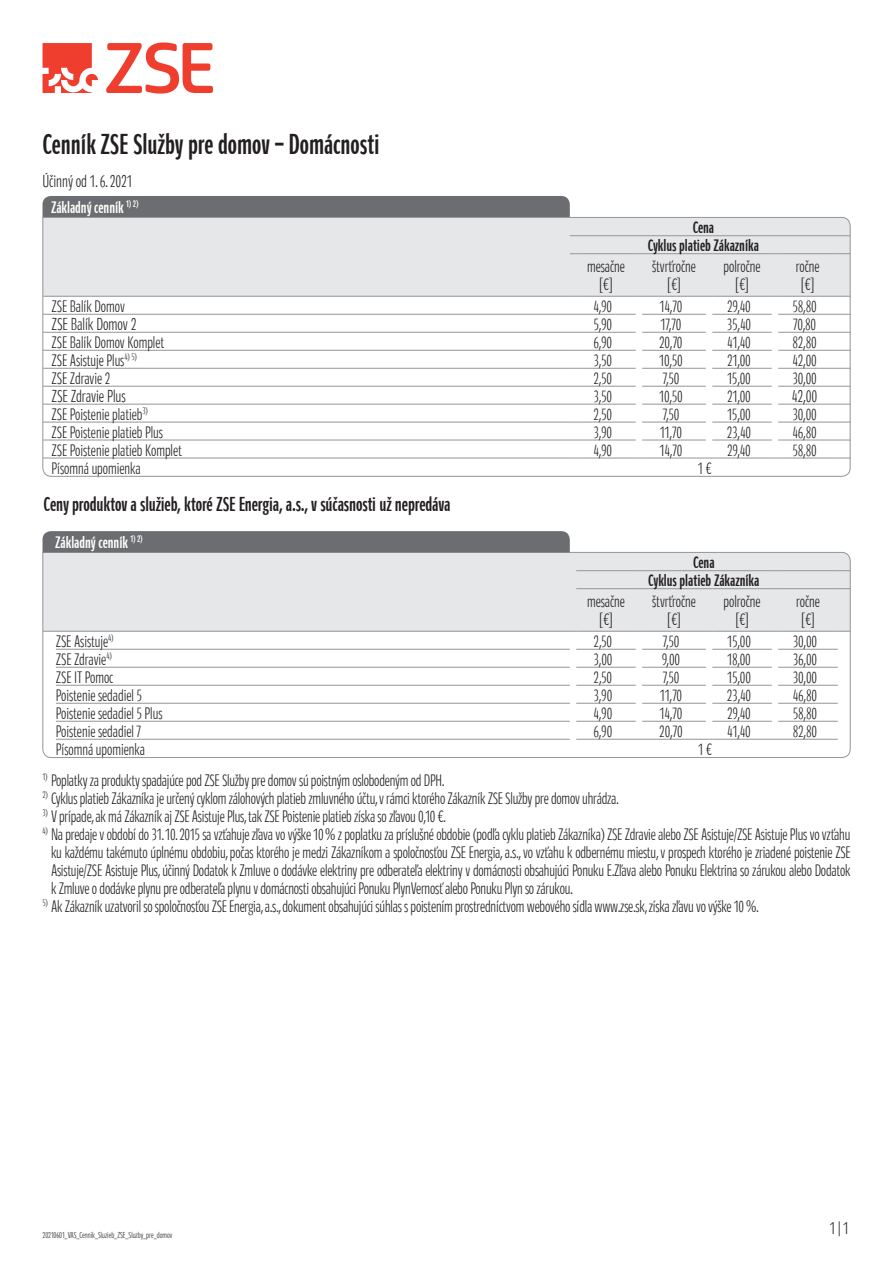
<style>
.page{position:relative;width:893px;height:1263px;background:#fff}
.page>*{position:absolute;margin:0;border:0;box-sizing:border-box;transform-origin:0 0}
.t1{font:700 30px "Polo Extracondensed";color:#231f20}
.t2{font:700 21px "Polo Extracondensed";letter-spacing:-.005em;color:#231f20}
.t3{font:18px "Polo Extracondensed";color:#231f20}
.t4{font:17.25px/18px "Polo Extracondensed";letter-spacing:-.01em;color:#231f20;text-align:center}
.t5{font:700 17.25px/18.1px "Polo Extracondensed";color:#231f20;text-align:center}
.t6{font:700 17.25px "Polo Extracondensed";color:#fff}
.t7{font:9px "Polo Extracondensed";color:#231f20}
</style>
<div class="page">
<svg style="left:43px;top:43px;width:55px;height:50px"></svg>
<svg style="left:106px;top:43px;width:107px;height:51px"></svg>
<div style="left:43px;top:196px;width:527px;height:21px;background:#6c6d70"></div>
<svg style="left:42px;top:217px;width:809px;height:260px"></svg>
<svg style="left:42px;top:552px;width:809px;height:206px"></svg>
<div style="left:43px;top:531px;width:527px;height:21px;background:#6c6d70"></div>
<h1 class="t1" style="left:43px;top:128px;width:339px">Cenník ZSE Služby pre domov – Domácnosti</h1>
<p class="t3" style="left:43px;top:171px;width:91px">Účinný od 1. 6. 2021</p>
<p class="t6" style="left:51px;top:198px;width:89px">Základný cenník <sup>1)</sup> <sup>2)</sup></p>
<p class="t5" style="left:648px;top:218px;width:113px">Cena<br>Cyklus platieb Zákazníka</p>
<p class="t4" style="left:587px;top:258px;width:39px">mesačne [€]</p>
<p class="t4" style="left:652px;top:258px;width:45px">štvrťročne [€]</p>
<p class="t4" style="left:724px;top:258px;width:38px">polročne [€]</p>
<p class="t4" style="left:796px;top:258px;width:25px;text-align:left">ročne [€]</p>
<p class="t4" style="left:52px;top:297px;width:75px">ZSE Balík Domov</p>
<p class="t4" style="left:593px;top:297px;width:20px">4,90</p>
<p class="t4" style="left:659px;top:297px;width:24px">14,70</p>
<p class="t4" style="left:727px;top:297px;width:25px">29,40</p>
<p class="t4" style="left:792px;top:297px;width:26px">58,80</p>
<p class="t3" style="left:52px;top:315px;width:86px">ZSE Balík Domov 2</p>
<p class="t4" style="left:593px;top:315px;width:20px">5,90</p>
<p class="t4" style="left:660px;top:315px;width:22px">17,70</p>
<p class="t4" style="left:727px;top:315px;width:25px">35,40</p>
<p class="t4" style="left:793px;top:315px;width:25px">70,80</p>
<p class="t4" style="left:52px;top:333px;width:114px">ZSE Balík Domov Komplet</p>
<p class="t4" style="left:593px;top:333px;width:20px">6,90</p>
<p class="t4" style="left:659px;top:333px;width:25px">20,70</p>
<p class="t4" style="left:727px;top:333px;width:25px">41,40</p>
<p class="t4" style="left:792px;top:333px;width:26px">82,80</p>
<p class="t4" style="left:52px;top:351px;width:87px">ZSE Asistuje Plus<sup>4)</sup> <sup>5)</sup></p>
<p class="t4" style="left:594px;top:351px;width:20px">3,50</p>
<p class="t4" style="left:659px;top:351px;width:25px">10,50</p>
<p class="t4" style="left:727px;top:351px;width:25px">21,00</p>
<p class="t4" style="left:792px;top:351px;width:26px">42,00</p>
<p class="t4" style="left:52px;top:369px;width:60px">ZSE Zdravie 2</p>
<p class="t4" style="left:594px;top:369px;width:20px">2,50</p>
<p class="t4" style="left:662px;top:369px;width:18px">7,50</p>
<p class="t4" style="left:727px;top:369px;width:25px">15,00</p>
<p class="t4" style="left:792px;top:369px;width:26px">30,00</p>
<p class="t3" style="left:52px;top:387px;width:76px">ZSE Zdravie Plus</p>
<p class="t4" style="left:594px;top:387px;width:20px">3,50</p>
<p class="t4" style="left:659px;top:387px;width:25px">10,50</p>
<p class="t4" style="left:727px;top:387px;width:25px">21,00</p>
<p class="t3" style="left:792px;top:387px;width:27px">42,00</p>
<p class="t4" style="left:52px;top:405px;width:98px">ZSE Poistenie platieb<sup>3)</sup></p>
<p class="t4" style="left:594px;top:405px;width:20px">2,50</p>
<p class="t4" style="left:662px;top:405px;width:18px">7,50</p>
<p class="t4" style="left:727px;top:405px;width:25px">15,00</p>
<p class="t4" style="left:792px;top:405px;width:26px">30,00</p>
<p class="t4" style="left:52px;top:423px;width:113px">ZSE Poistenie platieb Plus</p>
<p class="t4" style="left:593px;top:423px;width:20px">3,90</p>
<p class="t4" style="left:660px;top:423px;width:24px">11,70</p>
<p class="t4" style="left:727px;top:423px;width:25px">23,40</p>
<p class="t4" style="left:792px;top:423px;width:26px">46,80</p>
<p class="t4" style="left:52px;top:441px;width:132px">ZSE Poistenie platieb Komplet</p>
<p class="t4" style="left:593px;top:441px;width:20px">4,90</p>
<p class="t4" style="left:659px;top:441px;width:24px">14,70</p>
<p class="t4" style="left:727px;top:441px;width:25px">29,40</p>
<p class="t4" style="left:792px;top:441px;width:26px">58,80</p>
<p class="t4" style="left:52px;top:459px;width:91px">Písomná upomienka</p>
<p class="t4" style="left:698px;top:459px;width:15px">1 €</p>
<p class="t2" style="left:44px;top:492px;width:409px">Ceny produktov a služieb, ktoré ZSE Energia, a.s., v súčasnosti už nepredáva</p>
<p class="t6" style="left:55px;top:533px;width:89px">Základný cenník <sup>1)</sup> <sup>2)</sup></p>
<p class="t5" style="left:648px;top:553px;width:113px">Cena<br>Cyklus platieb Zákazníka</p>
<p class="t4" style="left:587px;top:593px;width:39px">mesačne [€]</p>
<p class="t4" style="left:652px;top:593px;width:45px">štvrťročne [€]</p>
<p class="t4" style="left:724px;top:593px;width:38px">polročne [€]</p>
<p class="t4" style="left:796px;top:593px;width:25px;text-align:left">ročne [€]</p>
<p class="t4" style="left:56px;top:632px;width:59px">ZSE Asistuje<sup>4)</sup></p>
<p class="t4" style="left:594px;top:632px;width:20px">2,50</p>
<p class="t4" style="left:663px;top:632px;width:18px">7,50</p>
<p class="t4" style="left:727px;top:632px;width:25px">15,00</p>
<p class="t4" style="left:793px;top:632px;width:26px">30,00</p>
<p class="t4" style="left:56px;top:650px;width:57px">ZSE Zdravie<sup>4)</sup></p>
<p class="t4" style="left:593px;top:650px;width:20px">3,00</p>
<p class="t4" style="left:662px;top:650px;width:20px">9,00</p>
<p class="t4" style="left:727px;top:650px;width:25px">18,00</p>
<p class="t4" style="left:793px;top:650px;width:26px">36,00</p>
<p class="t4" style="left:56px;top:668px;width:59px">ZSE IT Pomoc</p>
<p class="t4" style="left:594px;top:668px;width:20px">2,50</p>
<p class="t4" style="left:663px;top:668px;width:18px">7,50</p>
<p class="t4" style="left:727px;top:668px;width:25px">15,00</p>
<p class="t4" style="left:793px;top:668px;width:26px">30,00</p>
<p class="t4" style="left:56px;top:686px;width:88px">Poistenie sedadiel 5</p>
<p class="t4" style="left:594px;top:686px;width:20px">3,90</p>
<p class="t4" style="left:660px;top:686px;width:24px">11,70</p>
<p class="t4" style="left:727px;top:686px;width:25px">23,40</p>
<p class="t4" style="left:793px;top:686px;width:26px">46,80</p>
<p class="t4" style="left:56px;top:704px;width:108px">Poistenie sedadiel 5 Plus</p>
<p class="t4" style="left:594px;top:704px;width:20px">4,90</p>
<p class="t4" style="left:659px;top:704px;width:24px">14,70</p>
<p class="t4" style="left:727px;top:704px;width:25px">29,40</p>
<p class="t4" style="left:793px;top:704px;width:26px">58,80</p>
<p class="t4" style="left:56px;top:722px;width:86px">Poistenie sedadiel 7</p>
<p class="t4" style="left:594px;top:722px;width:20px">6,90</p>
<p class="t4" style="left:659px;top:722px;width:25px">20,70</p>
<p class="t4" style="left:727px;top:722px;width:25px">41,40</p>
<p class="t4" style="left:793px;top:722px;width:26px">82,80</p>
<p class="t4" style="left:56px;top:740px;width:91px">Písomná upomienka</p>
<p class="t4" style="left:698px;top:740px;width:15px">1 €</p>
<p class="t4" style="left:43px;top:771px;width:403px"><sup>1)</sup> Poplatky za produkty spadajúce pod ZSE Služby pre domov sú poistným oslobodeným od DPH.</p>
<p class="t4" style="left:43px;top:789px;width:578px"><sup>2)</sup> Cyklus platieb Zákazníka je určený cyklom zálohových platieb zmluvného účtu, v rámci ktorého Zákazník ZSE Služby pre domov uhrádza.</p>
<p class="t4" style="left:43px;top:807px;width:405px"><sup>3)</sup> V prípade, ak má Zákazník aj ZSE Asistuje Plus, tak ZSE Poistenie platieb získa so zľavou 0,10 €.</p>
<p class="t4" style="left:51px;top:825px;width:801px;text-align:justify;text-indent:-8px"><sup>4)</sup> Na predaje v období do 31. 10. 2015 sa vzťahuje zľava vo výške 10% z poplatku za príslušné obdobie (podľa cyklu platieb Zákazníka) ZSE Zdravie alebo ZSE Asistuje/ZSE Asistuje Plus vo vzťahu ku každému takémuto úplnému obdobiu, počas ktorého je medzi Zákazníkom a spoločnosťou ZSE Energia, a.s., vo vzťahu k odbernému miestu, v prospech ktorého je zriadené poistenie ZSE Asistuje/ZSE Asistuje Plus, účinný Dodatok k Zmluve o dodávke elektriny pre odberateľa elektriny v domácnosti obsahujúci Ponuku E.Zľava alebo Ponuku Elektrina so zárukou alebo Dodatok k Zmluve o dodávke plynu pre odberateľa plynu v domácnosti obsahujúci Ponuku PlynVernosť alebo Ponuku Plyn so zárukou.</p>
<p class="t4" style="left:43px;top:897px;width:718px"><sup>5)</sup> Ak Zákazník uzatvoril so spoločnosťou ZSE Energia, a.s., dokument obsahujúci súhlas s poistením prostredníctvom webového sídla www.zse.sk, získa zľavu vo výške 10 %.</p>
<p class="t7" style="left:43px;top:1230px;width:131px">20210601_VAS_Cennik_Sluzieb_ZSE_Sluzby_pre_domov</p>
<p class="t3" style="left:830px;top:1219px;width:20px">1 | 1</p>
</div>
